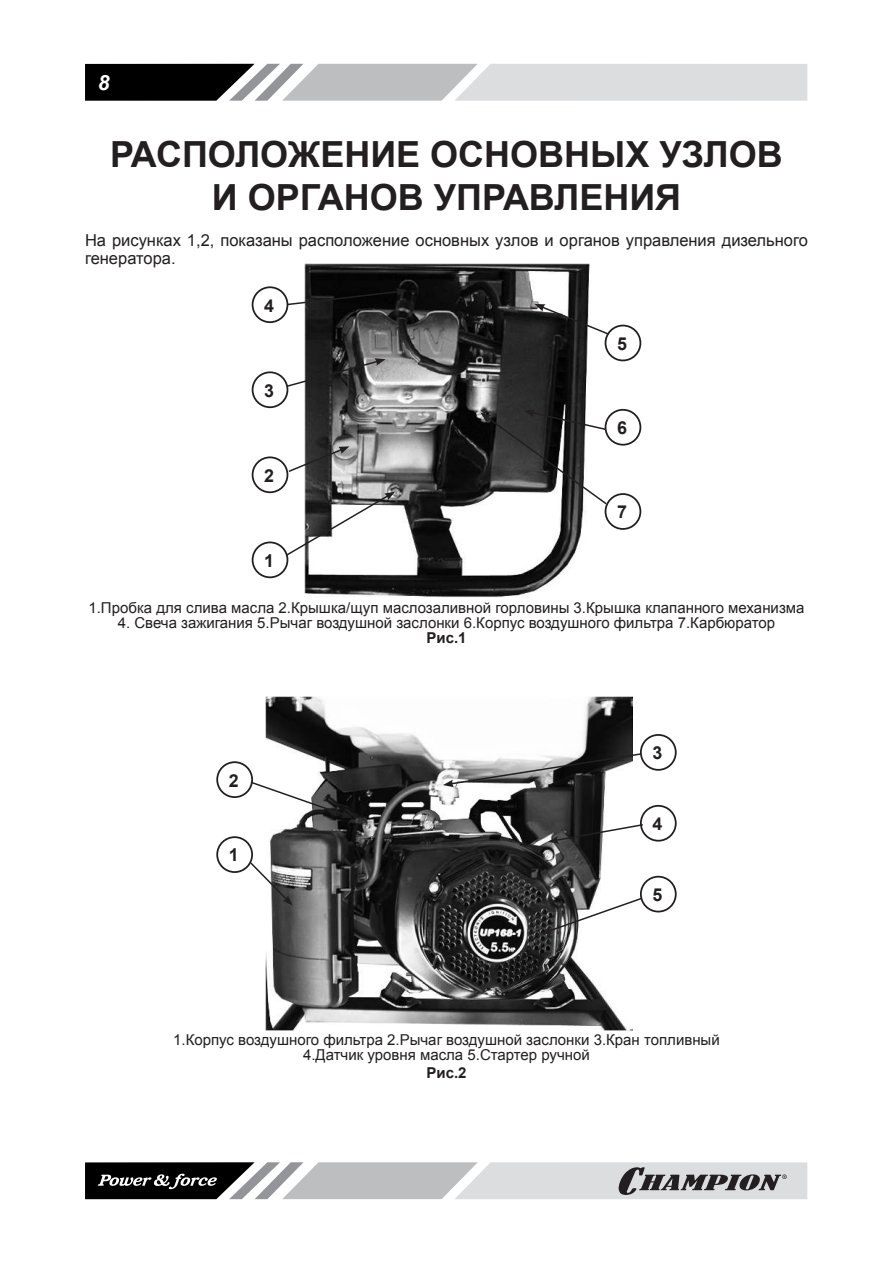
<style>
.page{position:relative;width:893px;height:1263px;background:#fff}
.page>*{position:absolute;margin:0;border:0;box-sizing:border-box;transform-origin:0 0}
.t1{font:700 36px/43.2px "Arial";color:#231f20;text-align:center}
.t2{font:italic 700 21px "Arial";color:#fff}
.t3{font:700 17.85px "Arial";color:#231f20}
.t4{font:16.5px/18px "Arial";color:#231f20}
.t5{font:15px/15px "Arial";color:#231f20;text-align:center}
.t6{font:700 15px "Arial";color:#231f20}
</style>
<div class="page">
<svg style="left:85px;top:64px;width:722px;height:37px;background:#a7a8a9"></svg>
<svg style="left:85px;top:1162px;width:722px;height:37px;background:#a1a2a3"></svg>
<img style="left:305px;top:263px;width:285px;height:335px">
<div style="left:252px;top:541px;width:36px;height:37px;border:2px solid #231f20;border-radius:50%"></div>
<div style="left:252px;top:456px;width:36px;height:37px;border:2px solid #231f20;border-radius:50%"></div>
<div style="left:252px;top:371px;width:36px;height:37px;border:2px solid #231f20;border-radius:50%"></div>
<div style="left:252px;top:286px;width:36px;height:37px;border:2px solid #231f20;border-radius:50%"></div>
<div style="left:605px;top:325px;width:36px;height:36px;border:2px solid #231f20;border-radius:50%"></div>
<div style="left:605px;top:409px;width:36px;height:37px;border:2px solid #231f20;border-radius:50%"></div>
<div style="left:605px;top:493px;width:36px;height:37px;border:2px solid #231f20;border-radius:50%"></div>
<svg style="left:284px;top:492px;width:111px;height:65px"></svg>
<svg style="left:287px;top:446px;width:62px;height:27px"></svg>
<svg style="left:285px;top:358px;width:101px;height:30px"></svg>
<svg style="left:286px;top:288px;width:121px;height:18px;background:#2f2f2f"></svg>
<svg style="left:534px;top:304px;width:77px;height:32px"></svg>
<svg style="left:480px;top:409px;width:128px;height:97px"></svg>
<img style="left:266px;top:696px;width:366px;height:334px">
<div style="left:216px;top:836px;width:37px;height:37px;border:2px solid #231f20;border-radius:50%"></div>
<div style="left:216px;top:761px;width:37px;height:37px;border:2px solid #231f20;border-radius:50%"></div>
<div style="left:640px;top:734px;width:37px;height:37px;border:2px solid #231f20;border-radius:50%"></div>
<div style="left:640px;top:805px;width:37px;height:37px;border:2px solid #231f20;border-radius:50%"></div>
<div style="left:640px;top:876px;width:37px;height:36px;border:2px solid #231f20;border-radius:50%"></div>
<svg style="left:249px;top:861px;width:44px;height:44px"></svg>
<svg style="left:249px;top:780px;width:103px;height:38px"></svg>
<svg style="left:443px;top:752px;width:200px;height:35px"></svg>
<svg style="left:548px;top:823px;width:96px;height:21px"></svg>
<svg style="left:541px;top:896px;width:102px;height:38px"></svg>
<h2 class="t2" style="left:98px;top:70px;width:13px">8</h2>
<h1 class="t1" style="left:110px;top:134px;width:674px">РАСПОЛОЖЕНИЕ ОСНОВНЫХ УЗЛОВ<br>И ОРГАНОВ УПРАВЛЕНИЯ</h1>
<p class="t4" style="left:85px;top:231px;width:724px">На рисунках 1,2, показаны расположение основных узлов и органов управления дизельного генератора.</p>
<p class="t3" style="left:264px;top:295px;width:11px">4</p>
<p class="t3" style="left:264px;top:380px;width:11px">3</p>
<p class="t3" style="left:264px;top:465px;width:11px">2</p>
<p class="t3" style="left:264px;top:550px;width:11px">1</p>
<p class="t3" style="left:617px;top:333px;width:11px">5</p>
<p class="t3" style="left:617px;top:417px;width:11px">6</p>
<p class="t3" style="left:617px;top:502px;width:11px">7</p>
<p class="t5" style="left:88px;top:600px;width:717px">1.Пробка для слива масла 2.Крышка/щуп маслозаливной горловины 3.Крышка клапанного механизма</p>
<p class="t5" style="left:118px;top:615px;width:659px">4. Свеча зажигания 5.Рычаг воздушной заслонки 6.Корпус воздушного фильтра 7.Карбюратор</p>
<p class="t6" style="left:426px;top:628px;width:42px">Рис.1</p>
<p class="t3" style="left:229px;top:770px;width:11px">2</p>
<p class="t3" style="left:229px;top:845px;width:11px">1</p>
<p class="t3" style="left:652px;top:743px;width:11px">3</p>
<p class="t3" style="left:652px;top:813px;width:11px">4</p>
<p class="t3" style="left:652px;top:884px;width:11px">5</p>
<p class="t5" style="left:173px;top:1033px;width:548px">1.Корпус воздушного фильтра 2.Рычаг воздушной заслонки 3.Кран топливный<br>4.Датчик уровня масла 5.Стартер ручной</p>
<p class="t6" style="left:426px;top:1063px;width:42px">Рис.2</p>
</div>
